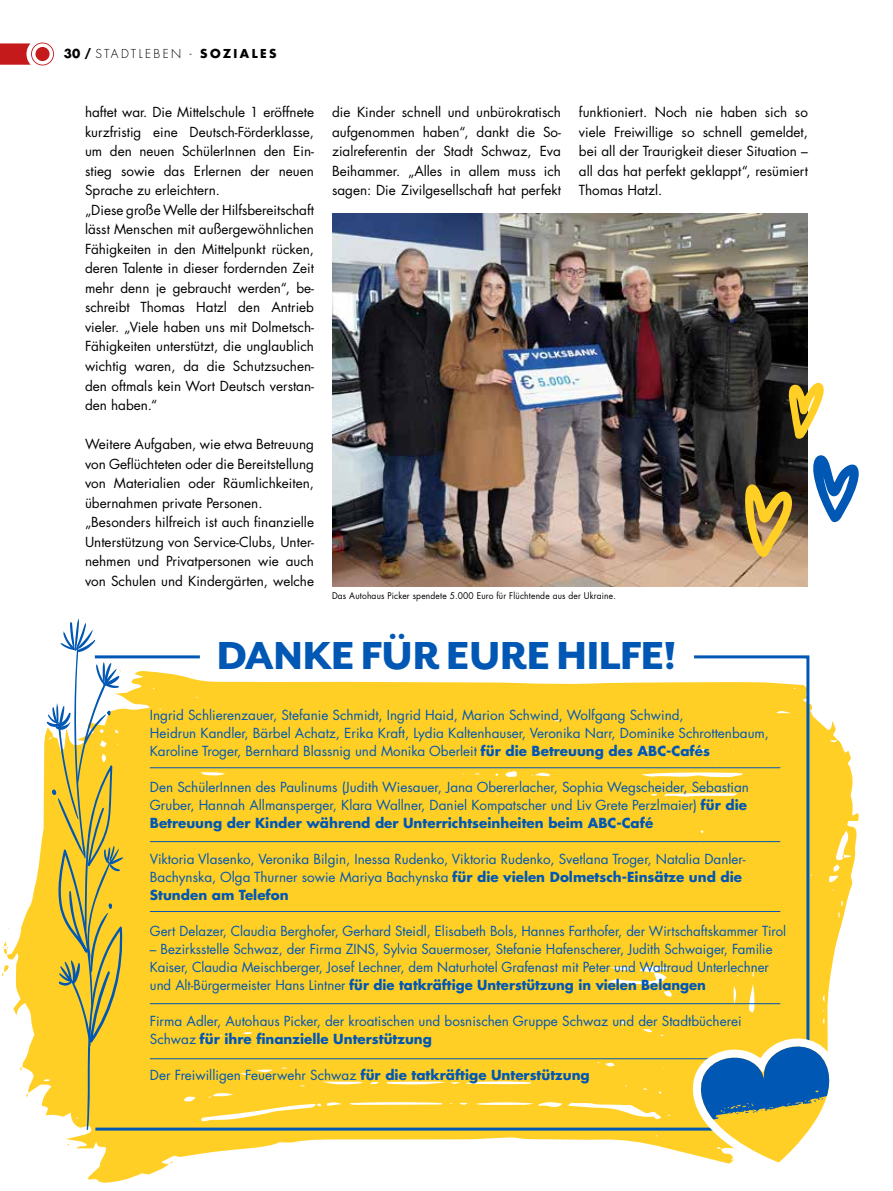
<style>
.page{position:relative;width:893px;height:1191px;background:#fff}
.page>*{position:absolute;margin:0;border:0;box-sizing:border-box;transform-origin:0 0}
.t1{font:800 45px "Mr Eaves San OT";letter-spacing:-.02em;color:#0057b4}
.t2{font:13.5px/18px "Futura LT Pro";color:#0057b4}
.t3{font:13.5px/19.5px "Futura LT Pro";color:#000}
.t4{font:700 12px "Futura LT Pro";letter-spacing:.2em;color:#000}
.t5{font:9px "Futura LT Pro";letter-spacing:.02em;color:#000;scale:.94 1}
.s1{font-weight:300}
.s2{font-weight:700}
</style>
<div class="page">
<img style="left:332px;top:214px;width:476px;height:372px">
<svg style="left:7px;top:704px;width:852px;height:478px"></svg>
<svg style="left:169px;top:1160px;width:4px;height:4px"></svg>
<svg style="left:25px;top:1093px;width:3px;height:4px"></svg>
<svg style="left:2px;top:965px;width:7px;height:11px"></svg>
<svg style="left:19px;top:1066px;width:3px;height:4px"></svg>
<svg style="left:3px;top:941px;width:5px;height:14px"></svg>
<svg style="left:92px;top:655px;width:719px;height:477px;background:#f9cf37"></svg>
<svg style="left:46px;top:618px;width:78px;height:512px"></svg>
<svg style="left:685px;top:1029px;width:166px;height:148px"></svg>
<svg style="left:813px;top:455px;width:46px;height:68px"></svg>
<svg style="left:744px;top:483px;width:48px;height:81px;background:#b49240"></svg>
<svg style="left:789px;top:381px;width:35px;height:58px"></svg>
<svg style="left:0;top:43px;width:54px;height:22px"></svg>
<p class="t4" style="left:64px;top:44px;width:214px">30 / <span class="s1">STADTLEBEN -</span> SOZIALES</p>
<p class="t3" style="left:85px;top:103px;width:230px">haftet war. Die Mittelschule 1 eröffnete kurzfristig eine Deutsch-Förderklasse, um den neuen SchülerInnen den Ein&shy;stieg sowie das Erlernen der neuen Sprache zu erleichtern.<br>„Diese große Welle der Hilfsbereitschaft lässt Menschen mit außergewöhnlichen Fähigkeiten in den Mittelpunkt rücken, deren Talente in dieser fordernden Zeit mehr denn je gebraucht werden“, be&shy;schreibt Thomas Hatzl den Antrieb vieler. „Viele haben uns mit Dolmetsch-Fähigkeiten unterstützt, die unglaublich wichtig waren, da die Schutzsuchen&shy;den oftmals kein Wort Deutsch verstan&shy;den haben.“</p>
<p class="t3" style="left:85px;top:434px;width:230px">Weitere Aufgaben, wie etwa Betreuung von Geflüchteten oder die Bereitstellung von Materialien oder Räumlichkeiten, übernahmen private Personen. „Besonders hilfreich ist auch finanzielle Unterstützung von Service-Clubs, Unter&shy;nehmen und Privatpersonen wie auch von Schulen und Kindergärten, welche</p>
<p class="t3" style="left:332px;top:102px;width:230px;text-align:justify">die Kinder schnell und unbürokratisch aufgenommen haben“, dankt die So&shy;zialreferentin der Stadt Schwaz, Eva Beihammer. „Alles in allem muss ich sagen: Die Zivilgesellschaft hat perfekt</p>
<p class="t3" style="left:579px;top:102px;width:230px;text-align:justify">funktioniert. Noch nie haben sich so viele Freiwillige so schnell gemeldet, bei all der Traurigkeit dieser Situation – all das hat perfekt geklappt“, resümiert Thomas Hatzl.</p>
<p class="t5" style="left:332px;top:590px;width:304px">Das Autohaus Picker spendete 5.000 Euro für Flüchtende aus der Ukraine.</p>
<h1 class="t1" style="left:216px;top:630px;width:461px">DANKE FÜR EURE HILFE!</h1>
<p class="t2" style="left:150px;top:706px;width:621px">Ingrid Schlierenzauer, Stefanie Schmidt, Ingrid Haid, Marion Schwind, Wolfgang Schwind,<br>Heidrun Kandler, Bärbel Achatz, Erika Kraft, Lydia Kaltenhauser, Veronika Narr, Dominike Schrottenbaum,<br>Karoline Troger, Bernhard Blassnig und Monika Oberleit <span class="s2">für die Betreuung des ABC-Cafés</span></p>
<p class="t2" style="left:150px;top:778px;width:600px">Den SchülerInnen des Paulinums (Judith Wiesauer, Jana Obererlacher, Sophia Wegscheider, Sebastian<br>Gruber, Hannah Allmansperger, Klara Wallner, Daniel Kompatscher und Liv Grete Perzlmaier) <span class="s2">für die<br>Betreuung der Kinder während der Unterrichtseinheiten beim ABC-Café</span></p>
<p class="t2" style="left:150px;top:850px;width:597px">Viktoria Vlasenko, Veronika Bilgin, Inessa Rudenko, Viktoria Rudenko, Svetlana Troger, Natalia Danler-<br>Bachynska, Olga Thurner sowie Mariya Bachynska <span class="s2">für die vielen Dolmetsch-Einsätze und die<br>Stunden am Telefon</span></p>
<p class="t2" style="left:150px;top:922px;width:638px">Gert Delazer, Claudia Berghofer, Gerhard Steidl, Elisabeth Bols, Hannes Farthofer, der Wirtschaftskammer Tirol</p>
<p class="t2" style="left:150px;top:940px;width:624px">– Bezirksstelle Schwaz, der Firma ZINS, Sylvia Sauermoser, Stefanie Hafenscherer, Judith Schwaiger, Familie<br>Kaiser, Claudia Meischberger, Josef Lechner, dem Naturhotel Grafenast mit Peter und Waltraud Unterlechner und Alt-Bürgermeister Hans Lintner <span class="s2">für die tatkräftige Unterstützung in vielen Belangen</span></p>
<p class="t2" style="left:150px;top:1012px;width:593px">Firma Adler, Autohaus Picker, der kroatischen und bosnischen Gruppe Schwaz und der Stadtbücherei<br>Schwaz <span class="s2">für ihre finanzielle Unterstützung</span></p>
<p class="t2" style="left:150px;top:1066px;width:441px">Der Freiwilligen Feuerwehr Schwaz <span class="s2">für die tatkräftige Unterstützung</span></p>
</div>
